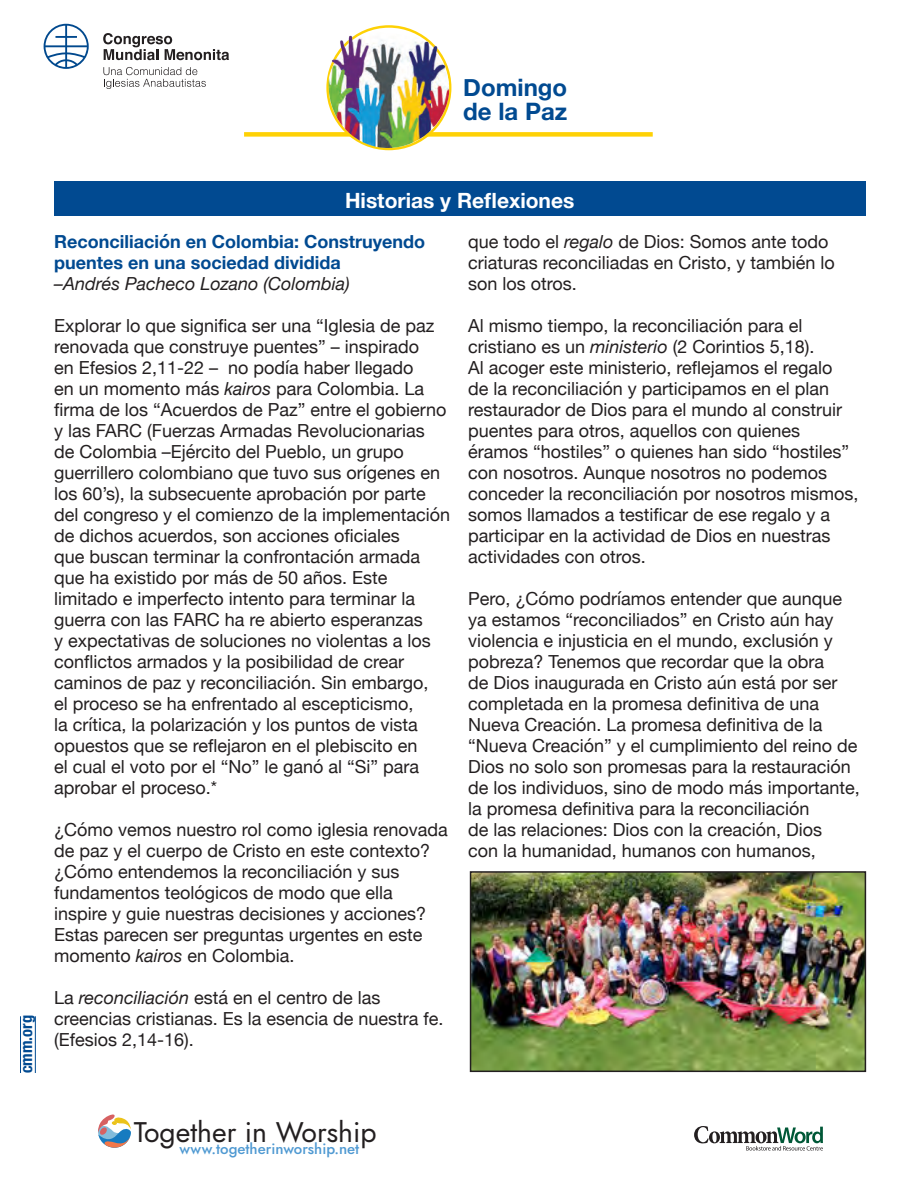
<style>
.page{position:relative;width:918px;height:1188px;background:#fff}
.page>*{position:absolute;margin:0;border:0;box-sizing:border-box;transform-origin:0 0}
.t1{font:italic 28.35px "Renner";color:#231f20}
.t2{font:700 24px/24px "Helvetica Neue";color:#014a91}
.t3{font:700 21px "Helvetica Neue";color:#fff}
.t4{font:18px/21px "Helvetica Neue";color:#231f20}
.t5{font:700 18px/21px "Helvetica Neue";color:#014a91}
.t6{font:italic 18px "Helvetica Neue";color:#231f20}
.t7{font:italic 500 15px "Renner";color:#4f99d2}
.s1{font-style:italic}
</style>
<div class="page">
<div style="left:244px;top:132px;width:409px;height:5px;background:#fed105"></div>
<img style="left:325px;top:28px;width:125px;height:121px">
<hr style="left:20px;top:1016px;width:1px;height:132px;background:#014a91">
<hr style="left:35px;top:1016px;width:1px;height:132px;background:#014a91">
<svg style="left:103px;top:33px;width:126px;height:27px"></svg>
<svg style="left:103px;top:67px;width:103px;height:22px"></svg>
<svg style="left:44px;top:24px;width:45px;height:45px"></svg>
<div style="left:54px;top:181px;width:811px;height:34px;background:#014a91"></div>
<img style="left:473px;top:874px;width:390px;height:195px">
<div style="left:470px;top:871px;width:396px;height:201px;border:2px solid #231f20"></div>
<div style="left:1px;top:1074px;width:914px;height:112px;background:#fff"></div>
<svg style="left:98px;top:1115px;width:33px;height:33px"></svg>
<svg style="left:694px;top:1126px;width:129px;height:25px"></svg>
<h2 class="t2" style="left:463px;top:76px;width:105px">Domingo de la Paz</h2>
<p class="t3" style="left:345px;top:184px;width:231px">Historias y Reflexiones</p>
<p class="t5" style="left:54px;top:232px;width:372px">Reconciliación en Colombia: Construyendo puentes en una sociedad dividida</p>
<p class="t6" style="left:54px;top:271px;width:297px">–Andrés Pacheco Lozano (Colombia)</p>
<p class="t4" style="left:54px;top:316px;width:398px">Explorar lo que significa ser una “Iglesia de paz renovada que construye puentes” – inspirado<br>en Efesios 2,11-22 – no podía haber llegado<br>en un momento más <span class="s1">kairos</span> para Colombia. La firma de los “Acuerdos de Paz” entre el gobierno y las FARC (Fuerzas Armadas Revolucionarias<br>de Colombia –Ejército del Pueblo, un grupo guerrillero colombiano que tuvo sus orígenes en los 60’s), la subsecuente aprobación por parte del congreso y el comienzo de la implementación de dichos acuerdos, son acciones oficiales<br>que buscan terminar la confrontación armada que ha existido por más de 50 años. Este limitado e imperfecto intento para terminar la guerra con las FARC ha re abierto esperanzas<br>y expectativas de soluciones no violentas a los conflictos armados y la posibilidad de crear caminos de paz y reconciliación. Sin embargo,<br>el proceso se ha enfrentado al escepticismo,<br>la crítica, la polarización y los puntos de vista opuestos que se reflejaron en el plebiscito en<br>el cual el voto por el “No” le ganó al “Si” para aprobar el proceso.*</p>
<p class="t4" style="left:54px;top:820px;width:395px">¿Cómo vemos nuestro rol como iglesia renovada de paz y el cuerpo de Cristo en este contexto? ¿Cómo entendemos la reconciliación y sus fundamentos teológicos de modo que ella inspire y guie nuestras decisiones y acciones?<br>Estas parecen ser preguntas urgentes en este momento <span class="s1">kairos</span> en Colombia.</p>
<p class="t4" style="left:54px;top:988px;width:391px">La <span class="s1">reconciliación</span> está en el centro de las creencias cristianas. Es la esencia de nuestra fe. (Efesios 2,14-16).</p>
<p class="t4" style="left:468px;top:232px;width:368px">que todo el <span class="s1">regalo</span> de Dios: Somos ante todo criaturas reconciliadas en Cristo, y también lo son los otros.</p>
<p class="t4" style="left:468px;top:316px;width:392px">Al mismo tiempo, la reconciliación para el cristiano es un <span class="s1">ministerio</span> (2 Corintios 5,18).<br>Al acoger este ministerio, reflejamos el regalo<br>de la reconciliación y participamos en el plan restaurador de Dios para el mundo al construir puentes para otros, aquellos con quienes éramos “hostiles” o quienes han sido “hostiles” con nosotros. Aunque nosotros no podemos conceder la reconciliación por nosotros mismos, somos llamados a testificar de ese regalo y a participar en la actividad de Dios en nuestras actividades con otros.</p>
<p class="t4" style="left:468px;top:589px;width:393px">Pero, ¿Cómo podríamos entender que aunque ya estamos “reconciliados” en Cristo aún hay violencia e injusticia en el mundo, exclusión y pobreza? Tenemos que recordar que la obra<br>de Dios inaugurada en Cristo aún está por ser completada en la promesa definitiva de una Nueva Creación. La promesa definitiva de la “Nueva Creación” y el cumplimiento del reino de Dios no solo son promesas para la restauración de los individuos, sino de modo más importante, la promesa definitiva para la reconciliación<br>de las relaciones: Dios con la creación, Dios<br>con la humanidad, humanos con humanos,</p>
<p class="t4" style="left:54px;top:1114px;width:342px">recuerdan que la reconciliación es primero</p>
<h1 class="t1" style="left:134px;top:1113px;width:244px">Together in Worship</h1>
<p class="t7" style="left:179px;top:1138px;width:181px">www.togetherinworship.net</p>
</div>
